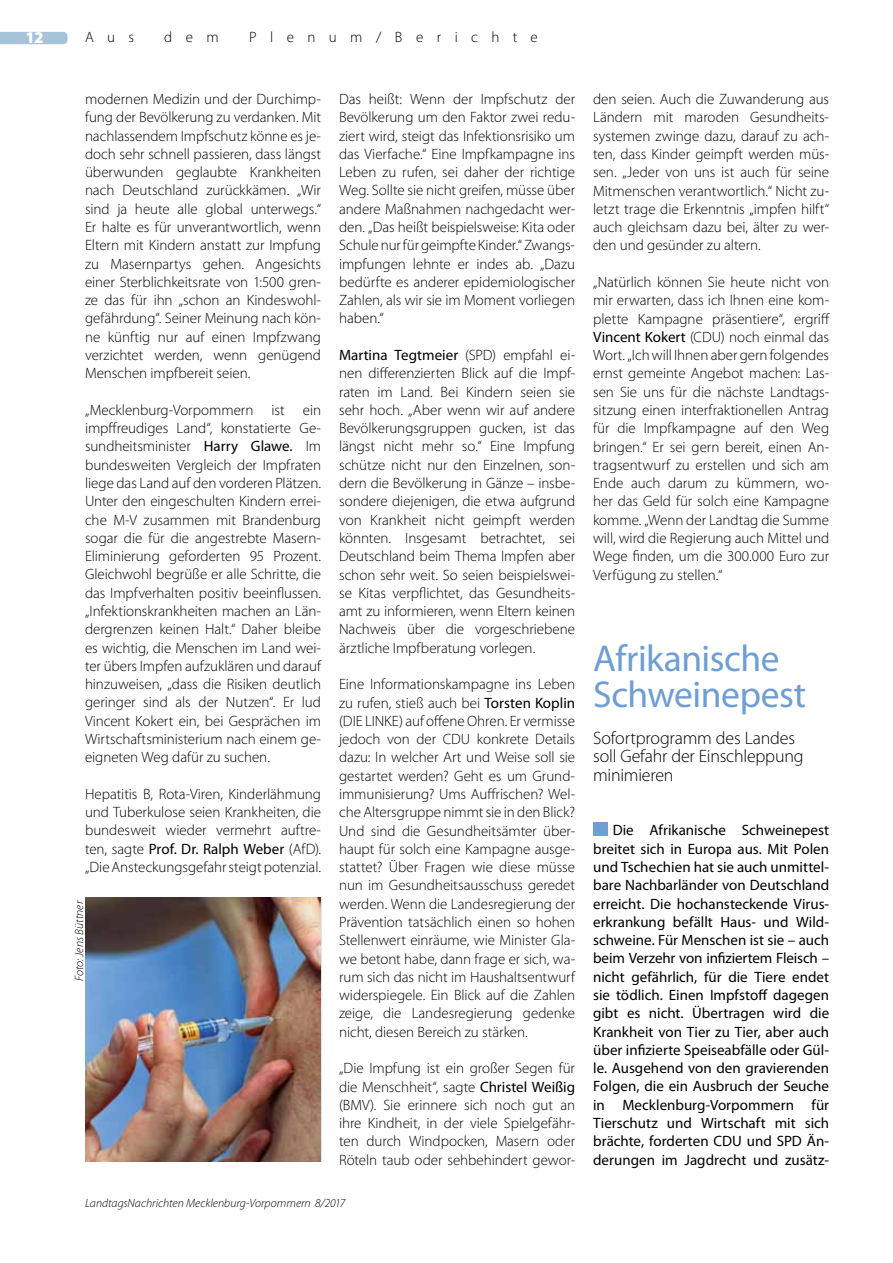
<style>
.page{position:relative;width:893px;height:1263px;background:#fff}
.page>*{position:absolute;margin:0;border:0;box-sizing:border-box;transform-origin:0 0}
.t1{font:37.5px/36.6px "Myriad Pro";letter-spacing:-.01em;color:#6f9ed4}
.t2{font:300 18px/18.3px "Myriad Pro";letter-spacing:-.01em;color:#000}
.t3{font:900 16.5px "Myriad Pro";color:#fff}
.t4{font:300 15px/18.3px "Myriad Pro";letter-spacing:-.005em;color:#000;text-align:justify}
.t5{font:15px/18.3px "Myriad Pro";color:#000;text-align:justify}
.t6{font:300 15px "Myriad Pro";letter-spacing:.895em;color:#000}
.t7{font:italic 300 12px "Myriad Pro";color:#000}
.s1{font-weight:400}
</style>
<div class="page">
<img style="left:85px;top:898px;width:236px;height:263px">
<div style="left:593px;top:822px;width:14px;height:13px;background:#6f9ed4"></div>
<svg style="left:0;top:32px;width:68px;height:12px"></svg>
<p class="t3" style="left:26px;top:27px;width:20px">12</p>
<p class="t4" style="left:85px;top:28px;width:50px">Aus</p>
<p class="t4" style="left:164px;top:28px;width:56px">dem</p>
<p class="t6" style="left:249px;top:28px;width:290px">Plenum/Berichte</p>
<p class="t4" style="left:85px;top:90px;width:238px">modernen Medizin und der Durchimp&shy;fung der Bevölkerung zu verdanken. Mit nachlassendem Impfschutz könne es je&shy;doch sehr schnell passieren, dass längst überwunden geglaubte Krankheiten nach Deutschland zurückkämen. „Wir sind ja heute alle global unterwegs.“ Er halte es für unverantwortlich, wenn Eltern mit Kindern anstatt zur Impfung zu Masernpartys gehen. Angesichts einer Sterblichkeitsrate von 1:500 gren&shy;ze das für ihn „schon an Kindeswohl&shy;gefährdung“. Seiner Meinung nach kön&shy;ne künftig nur auf einen Impfzwang verzichtet werden, wenn genügend Menschen impfbereit seien.</p>
<p class="t4" style="left:85px;top:401px;width:238px">„Mecklenburg-Vorpommern ist ein impffreudiges Land“, konstatierte Ge&shy;sundheitsminister <span class="s1">Harry Glawe.</span> Im bundesweiten Vergleich der Impfraten liege das Land auf den vorderen Plätzen.<br>Unter den eingeschulten Kindern errei&shy;che M-V zusammen mit Brandenburg sogar die für die angestrebte Masern-Eliminierung geforderten 95 Prozent.<br>Gleichwohl begrüße er alle Schritte, die das Impfverhalten positiv beeinflussen. „Infektionskrankheiten machen an Län&shy;dergrenzen keinen Halt.“ Daher bleibe es wichtig, die Menschen im Land wei&shy;ter übers Impfen aufzuklären und darauf hinzuweisen, „dass die Risiken deutlich geringer sind als der Nutzen“. Er lud Vincent Kokert ein, bei Gesprächen im Wirtschaftsministerium nach einem ge&shy;eigneten Weg dafür zu suchen.</p>
<p class="t4" style="left:85px;top:785px;width:238px">Hepatitis B, Rota-Viren, Kinderlähmung und Tuberkulose seien Krankheiten, die bundesweit wieder vermehrt auftre&shy;ten, sagte <span class="s1">Prof. Dr. Ralph Weber</span> (AfD). „Die Ansteckungsgefahr steigt potenzial.</p>
<p class="t7" style="left:72px;top:981px;width:82px;rotate:-90deg">Foto: Jens Büttner</p>
<p class="t4" style="left:339px;top:90px;width:238px">Das heißt: Wenn der Impfschutz der Bevölkerung um den Faktor zwei redu&shy;ziert wird, steigt das Infektionsrisiko um das Vierfache.“ Eine Impfkampagne ins Leben zu rufen, sei daher der richtige Weg. Sollte sie nicht greifen, müsse über andere Maßnahmen nachgedacht wer&shy;den. „Das heißt beispielsweise: Kita oder Schule nur für geimpfte Kinder.“ Zwangs&shy;impfungen lehnte er indes ab. „Dazu bedürfte es anderer epidemiologischer Zahlen, als wir sie im Moment vorliegen haben.“</p>
<p class="t4" style="left:339px;top:346px;width:238px"><span class="s1">Martina Tegtmeier</span> (SPD) empfahl ei&shy;nen differenzierten Blick auf die Impf&shy;raten im Land. Bei Kindern seien sie sehr hoch. „Aber wenn wir auf andere Bevölkerungsgruppen gucken, ist das längst nicht mehr so.“ Eine Impfung schütze nicht nur den Einzelnen, son&shy;dern die Bevölkerung in Gänze – insbe&shy;sondere diejenigen, die etwa aufgrund von Krankheit nicht geimpft werden könnten. Insgesamt betrachtet, sei Deutschland beim Thema Impfen aber schon sehr weit. So seien beispielswei&shy;se Kitas verpflichtet, das Gesundheits&shy;amt zu informieren, wenn Eltern keinen Nachweis über die vorgeschriebene ärztliche Impfberatung vorlegen.</p>
<p class="t4" style="left:339px;top:675px;width:238px">Eine Informationskampagne ins Leben zu rufen, stieß auch bei <span class="s1">Torsten Koplin </span>(DIE LINKE) auf offene Ohren. Er vermisse jedoch von der CDU konkrete Details dazu: In welcher Art und Weise soll sie gestartet werden? Geht es um Grund&shy;immunisierung? Ums Auffrischen? Wel&shy;che Altersgruppe nimmt sie in den Blick?<br>Und sind die Gesundheitsämter über&shy;haupt für solch eine Kampagne ausge&shy;stattet? Über Fragen wie diese müsse nun im Gesundheitsausschuss geredet werden. Wenn die Landesregierung der Prävention tatsächlich einen so hohen Stellenwert einräume, wie Minister Gla&shy;we betont habe, dann frage er sich, wa&shy;rum sich das nicht im Haushaltsentwurf widerspiegele. Ein Blick auf die Zahlen zeige, die Landesregierung gedenke nicht, diesen Bereich zu stärken.</p>
<p class="t4" style="left:339px;top:1059px;width:238px">„Die Impfung ist ein großer Segen für die Menschheit“, sagte <span class="s1">Christel Weißig </span>(BMV). Sie erinnere sich noch gut an ihre Kindheit, in der viele Spielgefähr&shy;ten durch Windpocken, Masern oder Röteln taub oder sehbehindert gewor-</p>
<p class="t7" style="left:85px;top:1196px;width:262px">LandtagsNachrichten Mecklenburg-Vorpommern 8/2017</p>
<p class="t4" style="left:593px;top:90px;width:238px">den seien. Auch die Zuwanderung aus Ländern mit maroden Gesundheits&shy;systemen zwinge dazu, darauf zu ach&shy;ten, dass Kinder geimpft werden müs&shy;sen. „Jeder von uns ist auch für seine Mitmenschen verantwortlich.“ Nicht zu&shy;letzt trage die Erkenntnis „impfen hilft“ auch gleichsam dazu bei, älter zu wer&shy;den und gesünder zu altern.</p>
<p class="t4" style="left:593px;top:273px;width:238px">„Natürlich können Sie heute nicht von mir erwarten, dass ich Ihnen eine kom&shy;plette Kampagne präsentiere“, ergriff <span class="s1">Vincent Kokert</span> (CDU) noch einmal das Wort. „Ich will Ihnen aber gern folgendes ernst gemeinte Angebot machen: Las&shy;sen Sie uns für die nächste Landtags&shy;sitzung einen interfraktionellen Antrag für die Impfkampagne auf den Weg bringen.“ Er sei gern bereit, einen An&shy;tragsentwurf zu erstellen und sich am Ende auch darum zu kümmern, wo&shy;her das Geld für solch eine Kampagne komme. „Wenn der Landtag die Summe will, wird die Regierung auch Mittel und Wege finden, um die 300.000 Euro zur Verfügung zu stellen.“</p>
<h1 class="t1" style="left:593px;top:639px;width:215px">Afrikanische<br>Schweinepest</h1>
<p class="t2" style="left:593px;top:729px;width:212px">Sofortprogramm des Landes soll Gefahr der Einschleppung minimieren</p>
<p class="t5" style="left:593px;top:821px;width:238px;text-indent:20px">Die Afrikanische Schweinepest breitet sich in Europa aus. Mit Polen und Tschechien hat sie auch unmittel&shy;bare Nachbarländer von Deutschland erreicht. Die hochansteckende Virus&shy;erkrankung befällt Haus- und Wild&shy;schweine. Für Menschen ist sie – auch beim Verzehr von infiziertem Fleisch – nicht gefährlich, für die Tiere endet sie tödlich. Einen Impfstoff dagegen gibt es nicht. Übertragen wird die Krankheit von Tier zu Tier, aber auch über infizierte Speiseabfälle oder Gül&shy;le. Ausgehend von den gravierenden Folgen, die ein Ausbruch der Seuche in Mecklenburg-Vorpommern für Tierschutz und Wirtschaft mit sich brächte, forderten CDU und SPD Än&shy;derungen im Jagdrecht und zusätz-</p>
</div>
